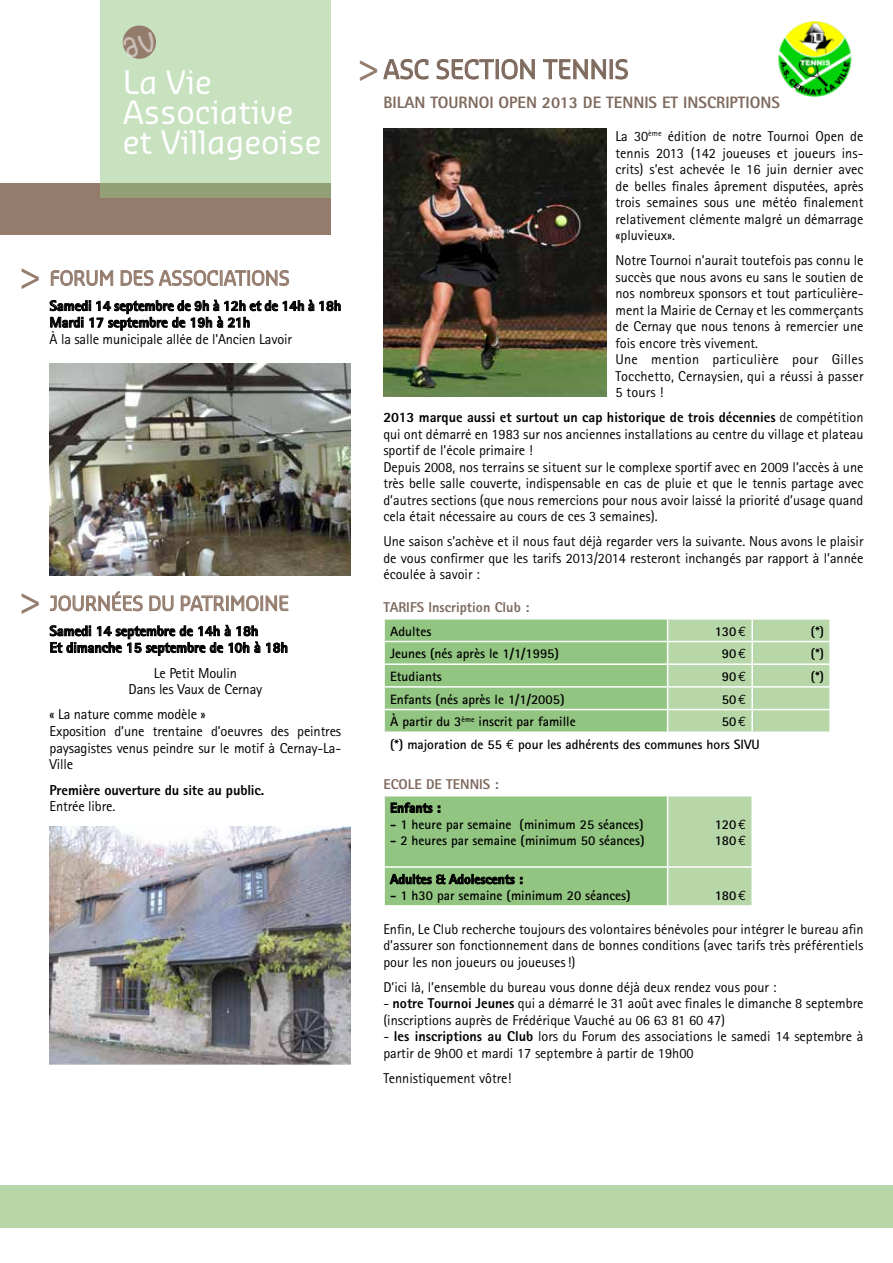
<style>
.page{position:relative;width:893px;height:1263px;background:#fff}
.page>*{position:absolute;margin:0;border:0;box-sizing:border-box;transform-origin:0 0}
.t1{font:39px "Sansa";color:#947c6d}
.t2{font:31.5px/30px "Sansa";color:#fff}
.t3{font:25.5px "Sansa";color:#7e695d;scale:.95 1}
.t4{font:19.5px "Sansa";color:#947c6d;scale:.95 1}
.t5{font:800 16.5px "Rotis Sans Serif";color:#7e695d}
.t6{font:14.4px/16.6px "Rotis Sans Serif";letter-spacing:-.01em;color:#000;text-align:center}
.t7{font:800 14.4px/16.6px "Rotis Sans Serif";letter-spacing:-.01em;color:#000}
.t8{font:14.25px/16.5px "Rotis Sans Serif";color:#000}
.t9{font:800 14.25px "Rotis Sans Serif";color:#7e695d}
.t10{font:700 13.5px/22.6px "Rotis Sans Serif";color:#000}
.t11{font:800 13.5px "Rotis Sans Serif";color:#000}
.s1{font-size:39px;color:#947c6d}
.s2{font-weight:800}
.s3{font-family:"Euro Mono";font-weight:400}
</style>
<div class="page">
<img style="left:778px;top:22px;width:74px;height:75px">
<div style="left:0;top:183px;width:330px;height:52px;background:#947c6d"></div>
<div style="left:0;top:1185px;width:893px;height:43px;background:#b7d7a9"></div>
<svg style="left:383px;top:59px;width:46px;height:21px"></svg>
<svg style="left:436px;top:59px;width:58px;height:21px"></svg>
<div style="left:496px;top:59px;width:3px;height:20px;border:1px solid #7e695d"></div>
<svg style="left:501px;top:59px;width:34px;height:21px"></svg>
<svg style="left:543px;top:59px;width:63px;height:20px"></svg>
<div style="left:610px;top:59px;width:3px;height:20px;border:1px solid #7e695d"></div>
<svg style="left:615px;top:59px;width:13px;height:21px"></svg>
<svg style="left:384px;top:619px;width:446px;height:112px;background:#a5ce96"></svg>
<hr style="left:752px;top:709px;width:79px;height:1px;background:#fff">
<hr style="left:751px;top:710px;width:2px;height:21px;background:#fff">
<hr style="left:829px;top:710px;width:2px;height:21px;background:#fff">
<svg style="left:384px;top:796px;width:368px;height:110px;background:#9ac68a"></svg>
<svg style="left:100px;top:0;width:230px;height:198px;background:#c3dcba"></svg>
<div style="left:123px;top:26px;width:33px;height:33px;background:#947c6d;border-radius:50%"></div>
<svg style="left:51px;top:270px;width:62px;height:16px"></svg>
<svg style="left:120px;top:270px;width:169px;height:16px"></svg>
<svg style="left:320px;top:300px;width:20px;height:11px"></svg>
<svg style="left:50px;top:300px;width:264px;height:30px"></svg>
<svg style="left:50px;top:591px;width:93px;height:20px"></svg>
<svg style="left:149px;top:595px;width:25px;height:16px"></svg>
<svg style="left:181px;top:595px;width:43px;height:16px"></svg>
<div style="left:226px;top:596px;width:3px;height:15px;border:1px solid #947c6d"></div>
<svg style="left:231px;top:595px;width:57px;height:16px"></svg>
<svg style="left:50px;top:625px;width:210px;height:31px"></svg>
<svg style="left:266px;top:642px;width:21px;height:11px"></svg>
<img style="left:50px;top:363px;width:300px;height:212px">
<img style="left:50px;top:826px;width:300px;height:239px">
<img style="left:383px;top:129px;width:224px;height:268px">
<svg style="left:122px;top:32px;width:35px;height:27px"></svg>
<h2 class="t2" style="left:123px;top:66px;width:200px">La Vie<br>Associative et Villageoise</h2>
<h1 class="t1" style="left:18px;top:255px;width:26px">&gt;</h1>
<h3 class="t4" style="left:50px;top:266px;width:254px">FORUM DES ASSOCIATIONS</h3>
<p class="t7" style="left:50px;top:297px;width:293px">Samedi 14 septembre de 9h à 12h et de 14h à 18h<br>Mardi 17 septembre de 19h à 21h</p>
<p class="t6" style="left:50px;top:331px;width:244px">À la salle municipale allée de l’Ancien Lavoir</p>
<h1 class="t1" style="left:18px;top:579px;width:26px">&gt;</h1>
<h3 class="t4" style="left:50px;top:591px;width:253px">JOURNÉES DU PATRIMOINE</h3>
<p class="t7" style="left:50px;top:622px;width:240px">Samedi 14 septembre de 14h à 18h<br>Et dimanche 15 septembre de 10h à 18h</p>
<p class="t6" style="left:129px;top:664px;width:135px">Le Petit Moulin<br>Dans les Vaux de Cernay</p>
<p class="t6" style="left:50px;top:706px;width:293px;text-align:left">« La nature comme modèle »<br>Exposition d’une trentaine d’oeuvres des peintres paysagistes venus peindre sur le motif à Cernay-La-Ville</p>
<p class="t7" style="left:50px;top:781px;width:216px">Première ouverture du site au public.</p>
<p class="t6" style="left:50px;top:798px;width:67px">Entrée libre.</p>
<h3 class="t3" style="left:356px;top:54px;width:288px"><span class="s1">&gt;</span>ASC SECTION TENNIS</h3>
<p class="t5" style="left:383px;top:92px;width:18px">Bilan</p>
<p class="t5" style="left:430px;top:92px;width:18px">Tournoi</p>
<p class="t5" style="left:498px;top:92px;width:21px">Open</p>
<p class="t5" style="left:542px;top:92px;width:82px">2013 de Tennis</p>
<p class="t5" style="left:662px;top:92px;width:35px">et Inscriptions</p>
<p class="t8" style="left:615px;top:128px;width:249px;text-align:justify">La 30<sup>ème</sup> édition de notre Tournoi Open de tennis 2013 (142 joueuses et joueurs ins&shy;crits) s’est achevée le 16 juin dernier avec de belles finales âprement disputées, après trois semaines sous une météo finalement relativement clémente malgré un démarrage «pluvieux».</p>
<p class="t8" style="left:615px;top:252px;width:249px">Notre Tournoi n’aurait toutefois pas connu le succès que nous avons eu sans le soutien de nos nombreux sponsors et tout particulière&shy;ment la Mairie de Cernay et les commerçants de Cernay que nous tenons à remercier une fois encore très vivement.<br>Une mention particulière pour Gilles Tocchetto, Cernaysien, qui a réussi à passer 5 tours !</p>
<p class="t8" style="left:383px;top:409px;width:482px"><span class="s2">2013 marque aussi et surtout un cap historique de trois décennies</span> de compétition qui ont démarré en 1983 sur nos anciennes installations au centre du village et plateau sportif de l’école primaire !<br>Depuis 2008, nos terrains se situent sur le complexe sportif avec en 2009 l’accès à une très belle salle couverte, indispensable en cas de pluie et que le tennis partage avec d’autres sections (que nous remercions pour nous avoir laissé la priorité d’usage quand cela était nécessaire au cours de ces 3 semaines).</p>
<p class="t8" style="left:383px;top:533px;width:482px;text-align:justify">Une saison s’achève et il nous faut déjà regarder vers la suivante. Nous avons le plaisir de vous confirmer que les tarifs 2013/2014 resteront inchangés par rapport à l’année écoulée à savoir :</p>
<p class="t9" style="left:383px;top:598px;width:147px">TARIFS Inscription Club :</p>
<p class="t10" style="left:390px;top:619px;width:43px">Adultes</p>
<p class="t10" style="left:715px;top:619px;width:33px">130<span class="s3">E</span></p>
<p class="t10" style="left:811px;top:619px;width:15px">(*)</p>
<p class="t10" style="left:390px;top:642px;width:170px">Jeunes (nés après le 1/1/1995)</p>
<p class="t10" style="left:722px;top:642px;width:26px">90<span class="s3">E</span></p>
<p class="t10" style="left:811px;top:642px;width:15px">(*)</p>
<p class="t10" style="left:390px;top:665px;width:53px">Etudiants</p>
<p class="t10" style="left:722px;top:665px;width:26px">90<span class="s3">E</span></p>
<p class="t10" style="left:811px;top:665px;width:15px">(*)</p>
<p class="t10" style="left:390px;top:687px;width:176px">Enfants (nés après le 1/1/2005)</p>
<p class="t10" style="left:722px;top:687px;width:26px">50<span class="s3">E</span></p>
<p class="t10" style="left:390px;top:710px;width:187px">À partir du 3<sup>ème</sup> inscrit par famille</p>
<p class="t10" style="left:390px;top:710px;width:371px;text-indent:332px">50<span class="s3">E </span>(*) majoration de 55 <span class="s3">E</span> pour les adhérents des communes hors SIVU</p>
<p class="t9" style="left:383px;top:775px;width:117px">ECOLE DE TENNIS :</p>
<p class="t11" style="left:390px;top:799px;width:52px">Enfants :</p>
<p class="t10" style="left:390px;top:812px;width:255px">- 1 heure par semaine (minimum 25 séances)</p>
<p class="t10" style="left:390px;top:829px;width:256px">- 2 heures par semaine (minimum 50 séances)</p>
<p class="t10" style="left:715px;top:816px;width:33px;line-height:16.2px">120<span class="s3">E<br></span>180<span class="s3">E</span></p>
<p class="t11" style="left:390px;top:870px;width:134px">Adultes &amp; Adolescents :</p>
<p class="t10" style="left:390px;top:884px;width:242px">- 1 h30 par semaine (minimum 20 séances)</p>
<p class="t10" style="left:715px;top:884px;width:33px">180<span class="s3">E</span></p>
<p class="t8" style="left:383px;top:920px;width:482px;text-align:justify">Enfin, Le Club recherche toujours des volontaires bénévoles pour intégrer le bureau afin d’assurer son fonctionnement dans de bonnes conditions (avec tarifs très préférentiels pour les non joueurs ou joueuses!)</p>
<p class="t8" style="left:383px;top:978px;width:395px">D’ici là, l’ensemble du bureau vous donne déjà deux rendez vous pour :</p>
<p class="t8" style="left:383px;top:995px;width:482px">- <span class="s2">notre Tournoi Jeunes</span> qui a démarré le 31 août avec finales le dimanche 8 septembre (inscriptions auprès de Frédérique Vauché au 06 63 81 60 47)</p>
<p class="t8" style="left:383px;top:1028px;width:482px">- <span class="s2">les inscriptions au Club</span> lors du Forum des associations le samedi 14 septembre à partir de 9h00 et mardi 17 septembre à partir de 19h00</p>
<p class="t8" style="left:383px;top:1069px;width:130px">Tennistiquement vôtre!</p>
</div>
